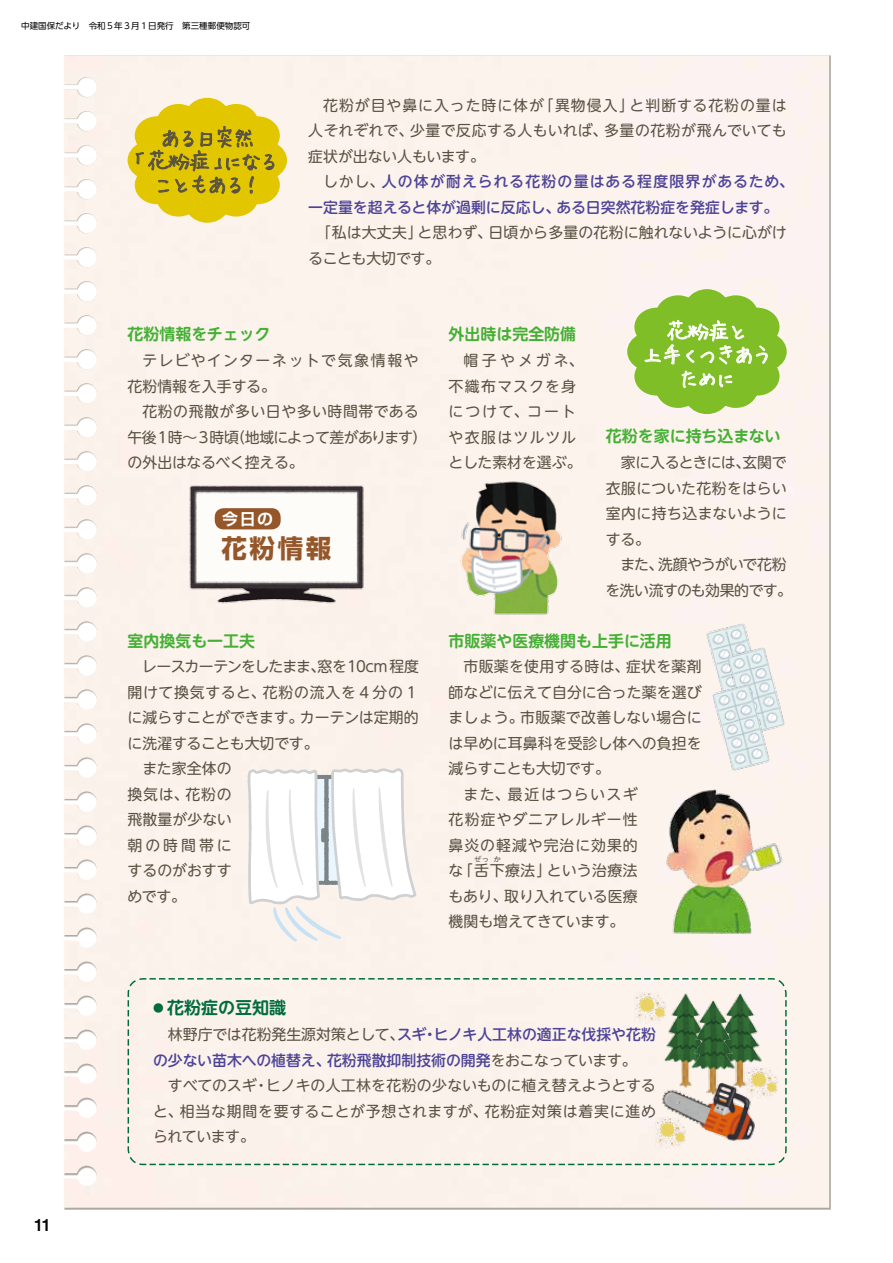
<style>
.page{position:relative;width:893px;height:1263px;background:#fff}
.page>*{position:absolute;margin:0;border:0;box-sizing:border-box;transform-origin:0 0}
.t1{font:700 25.5px "Shin Go Pro";color:#95562a}
.t2{font:21.3px/23.4px "Hui Font";letter-spacing:-.145em;color:#595243}
.t3{font:21.3px/23.4px "Hui Font";letter-spacing:-.135em;color:#fff;text-align:center}
.t4{font:700 16.95px "UD Shin M Go Pro De";color:#006c3b}
.t5{font:500 16.95px "Helvetica Neue";color:#000}
.t6{font:700 15.9px "UD Shin M Go Pro De";color:#45b035}
.t7{font:700 15.9px "Shin Go Pro De";color:#fff}
.t8{font:14.85px/25.5px "UD Shin M Go Pro";letter-spacing:.005em;color:#595243}
.t9{font:500 14.85px "UD Shin M Go Pro";color:#4d4398}
.t10{font:14.85px/25.5px "UD Shin M Go Pro";letter-spacing:.035em;color:#595243}
.t11{font:14.85px/25.5px "UD Shin M Go Pro";letter-spacing:-.03em;color:#595243}
.t12{font:14.85px "UD Shin M Go Pro";letter-spacing:.05em;color:#595243}
.t13{font:14.85px/25.5px "UD Shin M Go Pro";letter-spacing:.095em;color:#595243}
.t14{font:14.85px "UD Shin M Go Pro";letter-spacing:.065em;color:#595243}
.t15{font:14.85px/25.5px "UD Shin M Go Pro";letter-spacing:-.025em;color:#595243}
.t16{font:14.85px/25.5px "UD Shin M Go Pro";letter-spacing:.085em;color:#595243}
.t17{font:500 14.85px "UD Shin M Go Pro";letter-spacing:.08em;color:#4d4398}
.t18{font:14.85px/25.5px "UD Shin M Go Pro";letter-spacing:.055em;color:#595243}
.t19{font:14.85px/25.5px "UD Shin M Go Pro";letter-spacing:-.035em;color:#595243}
.t20{font:14.85px "UD Shin M Go Pro";letter-spacing:.025em;color:#595243}
.t21{font:14.85px "UD Shin M Go Pro";letter-spacing:.1em;color:#595243}
.t22{font:14.85px "UD Shin M Go Pro";letter-spacing:-.04em;color:#595243}
.t23{font:700 10.65px "UD Shin M Go Pro De";color:#006c3b}
.t24{font:8.55px "UD Shin Go Pro";color:#000}
.t25{font:7.5px "UD Shin Go Pro";color:#595243}
.s1{font-weight:500;color:#4d4398}
</style>
<div class="page">
<div style="left:64px;top:56px;width:767px;height:1154px;background:#fcf3ec"></div>
<img style="left:64px;top:55px;width:33px;height:723px">
<svg style="left:127px;top:978px;width:660px;height:188px"></svg>
<img style="left:650px;top:993px;width:54px;height:96px">
<img style="left:704px;top:993px;width:72px;height:74px">
<img style="left:678px;top:999px;width:71px;height:72px">
<img style="left:661px;top:1071px;width:96px;height:83px">
<img style="left:635px;top:993px;width:30px;height:30px">
<img style="left:655px;top:1117px;width:31px;height:31px">
<img style="left:747px;top:1067px;width:30px;height:31px">
<img style="left:461px;top:481px;width:101px;height:134px">
<img style="left:189px;top:485px;width:175px;height:119px">
<img style="left:706px;top:623px;width:44px;height:59px">
<img style="left:725px;top:646px;width:60px;height:83px">
<img style="left:712px;top:682px;width:60px;height:89px">
<img style="left:666px;top:789px;width:117px;height:145px">
<svg style="left:247px;top:768px;width:170px;height:174px"></svg>
<div style="left:215px;top:508px;width:66px;height:21px;background:#95562a;border-radius:9px"></div>
<svg style="left:127px;top:97px;width:160px;height:126px"></svg>
<svg style="left:627px;top:289px;width:160px;height:125px"></svg>
<p class="t24" style="left:21px;top:19px;width:231px">中建国保だより　令和５年３月１日発行　第三種郵便物認可</p>
<h2 class="t2" style="left:222px;top:125px;width:59px;text-indent:-62px">ある日突然になる</h2>
<h2 class="t2" style="left:126px;top:148px;width:106px">「花粉症」</h2>
<h2 class="t2" style="left:153px;top:172px;width:94px">こともある</h2>
<h2 class="t2" style="left:241px;top:172px;width:23px">!</h2>
<p class="t14" style="left:323px;top:93px;width:222px">花粉が目や鼻に入った時に体が</p>
<p class="t8" style="left:538px;top:92px;width:97px">「異物侵入」</p>
<p class="t14" style="left:630px;top:93px;width:159px">と判断する花粉の量は</p>
<p class="t10" style="left:604px;top:117px;width:184px">多量の花粉が飛んでいても</p>
<p class="t8" style="left:308px;top:117px;width:178px">人それぞれで、<br>症状が出ない人もいます。</p>
<p class="t17" style="left:382px;top:170px;width:414px">人の体が耐えられる花粉の量はある程度限界があるため、</p>
<p class="t10" style="left:410px;top:117px;width:199px">少量で反応する人もいれば、</p>
<p class="t8" style="left:323px;top:168px;width:63px">しかし、</p>
<p class="t9" style="left:308px;top:195px;width:254px">一定量を超えると体が過剰に反応し、</p>
<p class="t8" style="left:488px;top:219px;width:300px">日頃から多量の花粉に触れないように心がけ</p>
<p class="t9" style="left:557px;top:195px;width:223px">ある日突然花粉症を発症します。</p>
<p class="t8" style="left:417px;top:219px;width:76px">と思わず、</p>
<p class="t8" style="left:308px;top:219px;width:134px;text-indent:7px">「私は大丈夫」ることも大切です。</p>
<p class="t6" style="left:128px;top:321px;width:145px">花粉情報をチェック</p>
<p class="t16" style="left:128px;top:347px;width:293px;text-indent:15px">テレビやインターネットで気象情報や花粉情報を入手する。</p>
<p class="t10" style="left:230px;top:398px;width:198px;text-indent:-88px">花粉の飛散が多い日や多い時間帯である（地域によって差があります(</p>
<p class="t11" style="left:127px;top:423px;width:178px">午後１時〜３時頃<br>の外出はなるべく控える。</p>
<p class="t7" style="left:222px;top:506px;width:53px">今日の</p>
<h1 class="t1" style="left:222px;top:528px;width:111px">花粉情報</h1>
<p class="t6" style="left:128px;top:628px;width:129px">室内換気も一工夫</p>
<p class="t11" style="left:142px;top:653px;width:279px">レースカーテンをしたまま窓を10cm程度</p>
<p class="t18" style="left:263px;top:653px;width:158px;text-indent:48px">、<br>花粉の流入を４分の１</p>
<p class="t18" style="left:128px;top:679px;width:140px">開けて換気すると、</p>
<p class="t15" style="left:128px;top:704px;width:177px">に減らすことができます。</p>
<p class="t8" style="left:128px;top:730px;width:193px">に洗濯することも大切です。</p>
<p class="t8" style="left:142px;top:755px;width:91px">また家全体の</p>
<p class="t8" style="left:186px;top:781px;width:48px">花粉の</p>
<p class="t8" style="left:300px;top:704px;width:120px">カーテンは定期的</p>
<p class="t8" style="left:128px;top:781px;width:106px">換気は、<br>飛散量が少ない朝の時間帯にするのがおすすめです。</p>
<p class="t4" style="left:167px;top:994px;width:121px">花粉症の豆知識</p>
<p class="t23" style="left:153px;top:999px;width:12px">●</p>
<p class="t6" style="left:449px;top:321px;width:129px">外出時は完全防備</p>
<p class="t13" style="left:449px;top:347px;width:137px;text-indent:15px">帽子やメガネ、不織布マスクを身につけて、コートや衣服はツルツルとした素材を選ぶ。</p>
<h2 class="t3" style="left:642px;top:319px;width:132px">花粉症と<br>上手くつきあうために</h2>
<p class="t6" style="left:606px;top:423px;width:176px">花粉を家に持ち込まない</p>
<p class="t8" style="left:742px;top:449px;width:46px">玄関で</p>
<p class="t8" style="left:606px;top:449px;width:182px;text-indent:15px">家に入るときには、<br>衣服についた花粉をはらい室内に持ち込まないようにする。</p>
<p class="t22" style="left:658px;top:552px;width:130px">洗顔やうがいで花粉</p>
<p class="t19" style="left:605px;top:551px;width:188px;text-indent:15px">また、<br>を洗い流すのも効果的です。</p>
<p class="t6" style="left:449px;top:628px;width:225px">市販薬や医療機関も上手に活用</p>
<p class="t8" style="left:626px;top:653px;width:77px">症状を薬剤</p>
<p class="t8" style="left:463px;top:653px;width:167px">市販薬を使用する時は、</p>
<p class="t8" style="left:449px;top:679px;width:255px">師などに伝えて自分に合った薬を選び</p>
<p class="t20" style="left:520px;top:705px;width:183px">市販薬で改善しない場合に</p>
<p class="t8" style="left:449px;top:704px;width:76px">ましょう。</p>
<p class="t8" style="left:449px;top:730px;width:255px">は早めに耳鼻科を受診し体への負担を</p>
<p class="t11" style="left:449px;top:755px;width:163px">減らすことも大切です。</p>
<p class="t21" style="left:463px;top:782px;width:176px">また、最近はつらいスギ</p>
<p class="t12" style="left:449px;top:808px;width:191px">花粉症やダニアレルギー性</p>
<p class="t14" style="left:449px;top:833px;width:191px">鼻炎の軽減や完治に効果的</p>
<p class="t8" style="left:458px;top:857px;width:95px">「舌下療法」</p>
<p class="t25" style="left:474px;top:853px;width:16px">ぜっ</p>
<p class="t25" style="left:493px;top:853px;width:9px">か</p>
<p class="t8" style="left:504px;top:857px;width:135px;text-align:right">という治療法<br>取り入れている医療</p>
<p class="t8" style="left:449px;top:857px;width:16px">な</p>
<p class="t15" style="left:449px;top:883px;width:177px">もあり、<br>機関も増えてきています。</p>
<p class="t9" style="left:397px;top:1022px;width:31px">スギ</p>
<p class="t9" style="left:434px;top:1022px;width:224px">ヒノキ人工林の適正な伐採や花粉</p>
<p class="t8" style="left:327px;top:1021px;width:311px;text-indent:-159px">林野庁では花粉発生源対策として、<br><span class="s1">花粉飛散抑制技術の開発</span>をおこなっています。</p>
<p class="t9" style="left:423px;top:1022px;width:16px">・</p>
<p class="t9" style="left:153px;top:1048px;width:179px">の少ない苗木への植替え、</p>
<p class="t8" style="left:266px;top:1072px;width:391px">ヒノキの人工林を花粉の少ないものに植え替えようとする</p>
<p class="t8" style="left:168px;top:1072px;width:90px">すべてのスギ</p>
<p class="t8" style="left:254px;top:1072px;width:16px">・</p>
<p class="t5" style="left:34px;top:1211px;width:19px">11</p>
<p class="t12" style="left:180px;top:1099px;width:309px">相当な期間を要することが予想されますが、</p>
<p class="t12" style="left:485px;top:1099px;width:173px">花粉症対策は着実に進め</p>
<p class="t8" style="left:153px;top:1097px;width:103px">と、<br>られています。</p>
</div>
